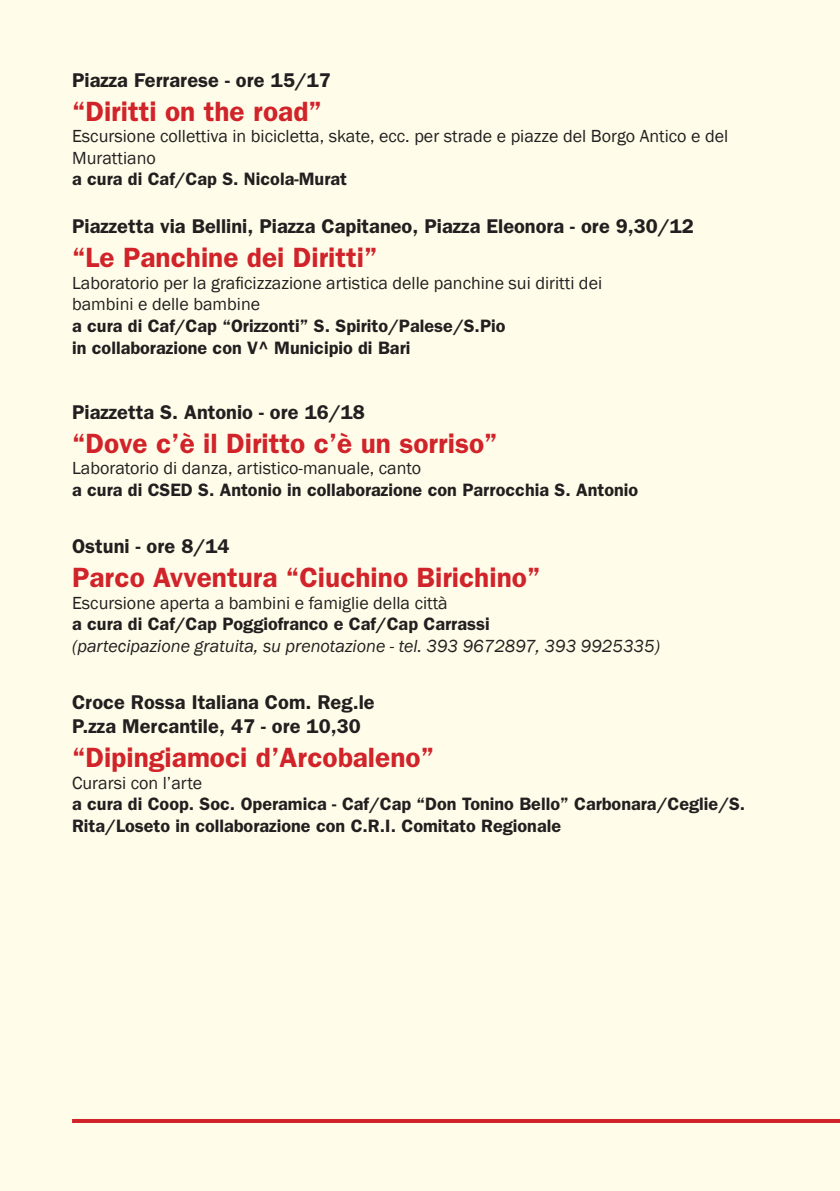
<style>
.page{position:relative;width:840px;height:1191px;background:#fff}
.page>*{position:absolute;margin:0;border:0;box-sizing:border-box;transform-origin:0 0}
.t1{font:600 28px "Franklin Gothic";color:#d1232a}
.t2{font:600 20px/24px "Franklin Gothic";color:#231f20}
.t3{font:600 18px/21.6px "Franklin Gothic";color:#231f20}
.t4{font:18px/21.6px "Franklin Gothic";color:#231f20}
.t5{font:italic 18px "Franklin Gothic";color:#231f20}
</style>
<div class="page">
<div style="left:0;top:0;width:839px;height:1191px;background:#fffde9"></div>
<hr style="left:72px;top:1119px;width:767px;height:4px;background:#d1232a">
<p class="t2" style="left:72px;top:68px;width:260px">Piazza Ferrarese - ore 15/17</p>
<h1 class="t1" style="left:72px;top:94px;width:251px">“Diritti on the road”</h1>
<p class="t4" style="left:72px;top:126px;width:657px">Escursione collettiva in bicicletta, skate, ecc. per strade e piazze del Borgo Antico e del<br>Murattiano</p>
<p class="t3" style="left:72px;top:168px;width:276px">a cura di Caf/Cap S. Nicola-Murat</p>
<p class="t2" style="left:72px;top:215px;width:623px">Piazzetta via Bellini, Piazza Capitaneo, Piazza Eleonora - ore 9,30/12</p>
<h1 class="t1" style="left:72px;top:241px;width:307px">“Le Panchine dei Diritti”</h1>
<p class="t4" style="left:72px;top:272px;width:531px">Laboratorio per la graficizzazione artistica delle panchine sui diritti dei bambini e delle bambine</p>
<p class="t3" style="left:72px;top:315px;width:435px">a cura di Caf/Cap “Orizzonti” S. Spirito/Palese/S.Pio in collaborazione con V^ Municipio di Bari</p>
<p class="t2" style="left:72px;top:400px;width:294px">Piazzetta S. Antonio - ore 16/18</p>
<h1 class="t1" style="left:72px;top:426px;width:427px">“Dove c’è il Diritto c’è un sorriso”</h1>
<p class="t4" style="left:72px;top:458px;width:350px">Laboratorio di danza, artistico-manuale, canto</p>
<p class="t3" style="left:72px;top:479px;width:567px">a cura di CSED S. Antonio in collaborazione con Parrocchia S. Antonio</p>
<p class="t2" style="left:72px;top:534px;width:159px">Ostuni - ore 8/14</p>
<h1 class="t1" style="left:72px;top:561px;width:469px">Parco Avventura “Ciuchino Birichino”</h1>
<p class="t4" style="left:72px;top:592px;width:377px">Escursione aperta a bambini e famiglie della città</p>
<p class="t3" style="left:72px;top:613px;width:419px">a cura di Caf/Cap Poggiofranco e Caf/Cap Carrassi</p>
<p class="t5" style="left:72px;top:634px;width:589px">(partecipazione gratuita, su prenotazione - tel. 393 9672897, 393 9925335)</p>
<p class="t2" style="left:72px;top:690px;width:304px">Croce Rossa Italiana Com. Reg.le<br>P.zza Mercantile, 47 - ore 10,30</p>
<h1 class="t1" style="left:72px;top:741px;width:363px">“Dipingiamoci d’Arcobaleno”</h1>
<p class="t4" style="left:72px;top:772px;width:131px">Curarsi con l’arte</p>
<p class="t3" style="left:72px;top:793px;width:674px">a cura di Coop. Soc. Operamica - Caf/Cap “Don Tonino Bello” Carbonara/Ceglie/S.<br>Rita/Loseto in collaborazione con C.R.I. Comitato Regionale</p>
</div>
